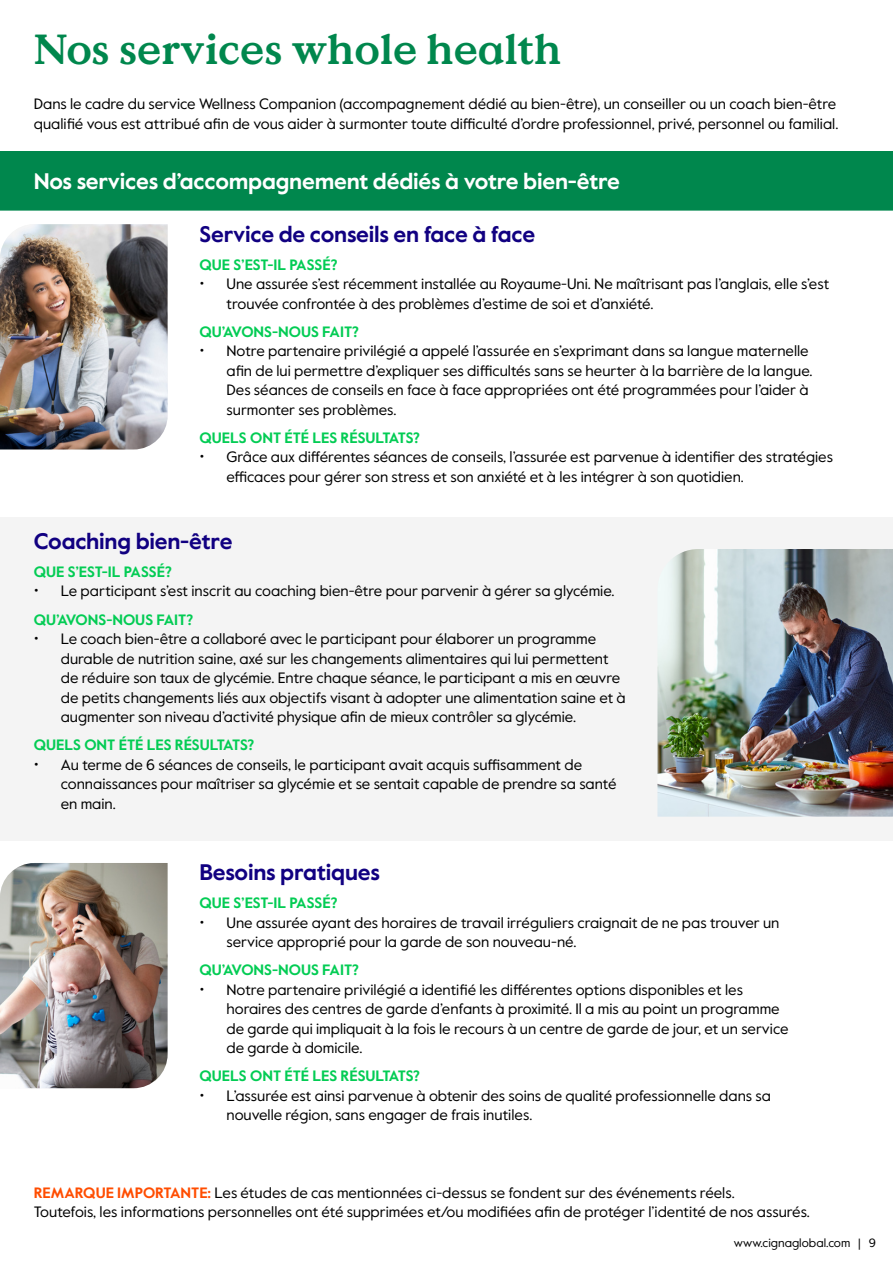
<style>
.page{position:relative;width:893px;height:1263px;background:#fff}
.page>*{position:absolute;margin:0;border:0;box-sizing:border-box;transform-origin:0 0}
.t1{font:700 42px "Value Serif Pro";color:#00874d}
.t2{font:700 22.5px "Value Sans Pro";letter-spacing:-.01em;color:#110081}
.t3{font:700 22.5px "Value Sans Pro";letter-spacing:-.01em;color:#fff}
.t4{font:15px/19.5px "Value Sans Pro";color:#000}
.t5{font:700 15px "Value Sans Pro";color:#03cc54}
.t6{font:12px "Value Sans Pro";color:#000}
.s1{font-size:18px}
.s2{font-weight:700;color:#03cc54}
.s3{font-weight:700;color:#ff4d00}
</style>
<div class="page">
<div style="left:0;top:517px;width:893px;height:324px;background:#f4f4f4"></div>
<img style="left:0;top:224px;width:168px;height:225px">
<img style="left:0;top:863px;width:168px;height:225px">
<img style="left:657px;top:549px;width:236px;height:268px">
<div style="left:0;top:151px;width:893px;height:60px;background:#00874d"></div>
<h1 class="t1" style="left:34px;top:24px;width:529px">Nos services whole health</h1>
<p class="t4" style="left:34px;top:95px;width:806px">Dans le cadre du service Wellness Companion (accompagnement dédié au bien-être), un conseiller ou un coach bien-être qualifié vous est attribué afin de vous aider à surmonter toute difficulté d’ordre professionnel, privé, personnel ou familial.</p>
<h2 class="t3" style="left:34px;top:167px;width:588px">Nos services d’accompagnement dédiés à votre bien-être</h2>
<h2 class="t2" style="left:199px;top:220px;width:337px">Service de conseils en face à face</h2>
<p class="t5" style="left:199px;top:256px;width:140px">QUE S’EST-IL PASSÉ?</p>
<p class="t4" style="left:226px;top:275px;width:604px;text-indent:-27px"><span class="s1">•</span> Une assurée s’est récemment installée au Royaume-Uni. Ne maîtrisant pas l’anglais, elle s’est trouvée confrontée à des problèmes d’estime de soi et d’anxiété.</p>
<p class="t5" style="left:199px;top:323px;width:161px">QU’AVONS-NOUS FAIT?</p>
<p class="t4" style="left:226px;top:342px;width:587px;text-indent:-27px"><span class="s1">•</span> Notre partenaire privilégié a appelé l’assurée en s’exprimant dans sa langue maternelle afin de lui permettre d’expliquer ses difficultés sans se heurter à la barrière de la langue.<br>Des séances de conseils en face à face appropriées ont été programmées pour l’aider à surmonter ses problèmes.</p>
<p class="t5" style="left:199px;top:429px;width:222px">QUELS ONT ÉTÉ LES RÉSULTATS?</p>
<p class="t4" style="left:226px;top:448px;width:608px;text-indent:-27px"><span class="s1">•</span> Grâce aux différentes séances de conseils, l’assurée est parvenue à identifier des stratégies efficaces pour gérer son stress et son anxiété et à les intégrer à son quotidien.</p>
<h2 class="t2" style="left:34px;top:527px;width:200px">Coaching bien-être</h2>
<p class="t5" style="left:34px;top:563px;width:140px">QUE S’EST-IL PASSÉ?</p>
<p class="t4" style="left:34px;top:577px;width:582px;line-height:28px"><span class="s1">•</span> Le participant s’est inscrit au coaching bien-être pour parvenir à gérer sa glycémie.<br><span class="s2">QU’AVONS-NOUS FAIT?</span></p>
<p class="t4" style="left:61px;top:629px;width:566px;text-indent:-27px"><span class="s1">•</span> Le coach bien-être a collaboré avec le participant pour élaborer un programme durable de nutrition saine, axé sur les changements alimentaires qui lui permettent de réduire son taux de glycémie. Entre chaque séance, le participant a mis en œuvre de petits changements liés aux objectifs visant à adopter une alimentation saine et à augmenter son niveau d’activité physique afin de mieux contrôler sa glycémie.</p>
<p class="t5" style="left:34px;top:736px;width:222px">QUELS ONT ÉTÉ LES RÉSULTATS?</p>
<p class="t4" style="left:61px;top:755px;width:557px;text-indent:-27px"><span class="s1">•</span> Au terme de 6 séances de conseils, le participant avait acquis suffisamment de connaissances pour maîtriser sa glycémie et se sentait capable de prendre sa santé en main.</p>
<h2 class="t2" style="left:199px;top:859px;width:182px">Besoins pratiques</h2>
<p class="t5" style="left:199px;top:894px;width:140px">QUE S’EST-IL PASSÉ?</p>
<p class="t4" style="left:226px;top:913px;width:554px;text-indent:-27px"><span class="s1">•</span> Une assurée ayant des horaires de travail irréguliers craignait de ne pas trouver un service approprié pour la garde de son nouveau-né.</p>
<p class="t5" style="left:199px;top:961px;width:161px">QU’AVONS-NOUS FAIT?</p>
<p class="t4" style="left:226px;top:980px;width:564px;text-indent:-27px"><span class="s1">•</span> Notre partenaire privilégié a identifié les différentes options disponibles et les horaires des centres de garde d’enfants à proximité. Il a mis au point un programme de garde qui impliquait à la fois le recours à un centre de garde de jour, et un service de garde à domicile.</p>
<p class="t5" style="left:199px;top:1067px;width:222px">QUELS ONT ÉTÉ LES RÉSULTATS?</p>
<p class="t4" style="left:226px;top:1086px;width:546px;text-indent:-27px"><span class="s1">•</span> L’assurée est ainsi parvenue à obtenir des soins de qualité professionnelle dans sa nouvelle région, sans engager de frais inutiles.</p>
<p class="t4" style="left:34px;top:1183px;width:778px"><span class="s3">REMARQUE IMPORTANTE:</span> Les études de cas mentionnées ci-dessus se fondent sur des événements réels.<br>Toutefois, les informations personnelles ont été supprimées et/ou modifiées afin de protéger l’identité de nos assurés.</p>
<p class="t6" style="left:734px;top:1235px;width:144px">www.cignaglobal.com | 9</p>
</div>
